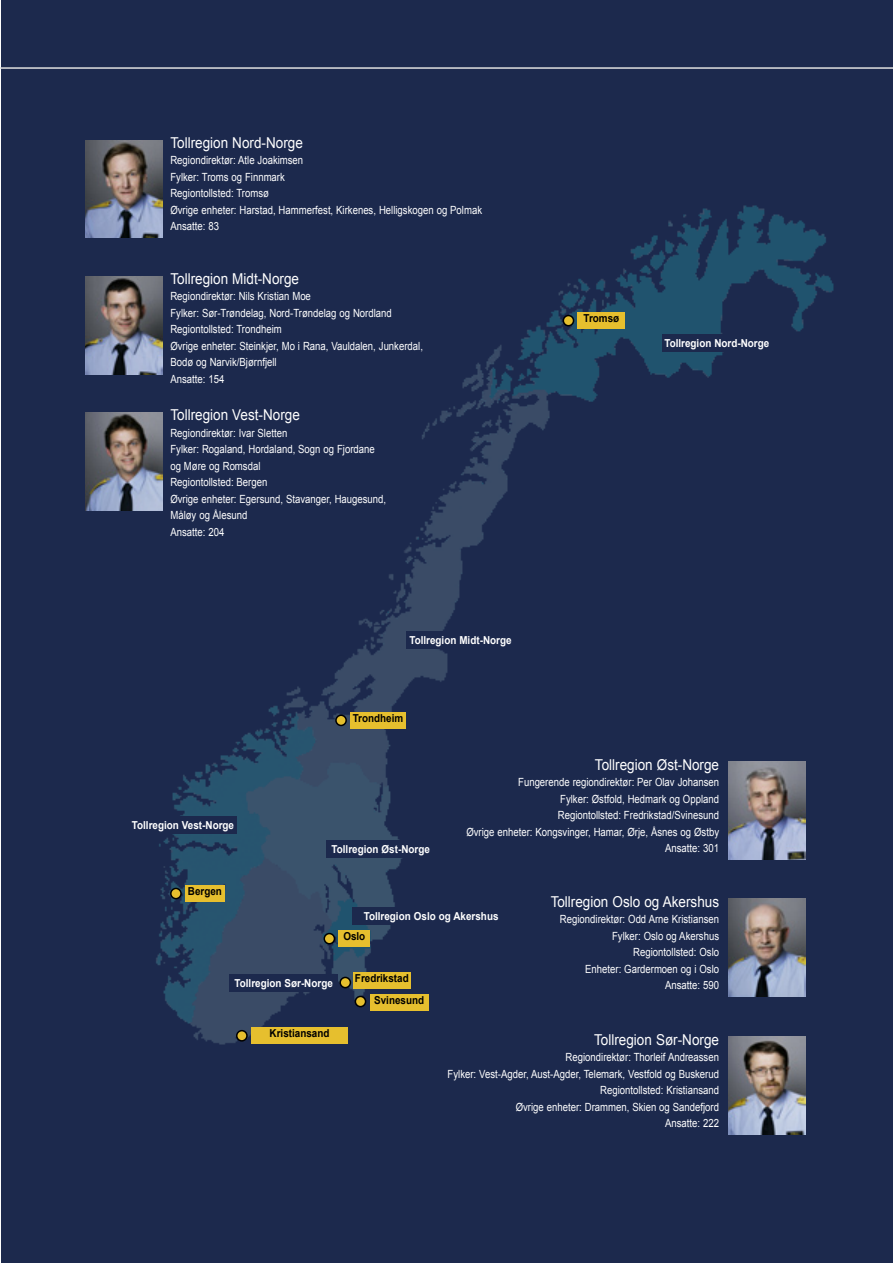
<style>
.page{position:relative;width:893px;height:1263px;background:#fff}
.page>*{position:absolute;margin:0;border:0;box-sizing:border-box;transform-origin:0 0}
.t1{font:15px "Arial";color:#fff;scale:.9 1}
.t2{font:11.25px/16.5px "Arial";color:#fff;scale:.85 1}
.t3{font:700 10.95px "Arial";color:#fff;scale:.9 1}
.t4{font:700 10.95px "Arial";color:#000;scale:.9 1}
</style>
<div class="page">
<div style="left:1px;top:0;width:892px;height:1263px;background:#1c294d"></div>
<img style="left:130px;top:189px;width:704px;height:872px">
<img style="left:85px;top:140px;width:77px;height:98px">
<img style="left:85px;top:276px;width:77px;height:98px">
<img style="left:85px;top:412px;width:77px;height:98px">
<img style="left:728px;top:762px;width:77px;height:97px">
<img style="left:728px;top:899px;width:77px;height:98px">
<img style="left:728px;top:1036px;width:77px;height:98px">
<div style="left:663px;top:334px;width:108px;height:18px;background:#1c294d"></div>
<div style="left:406px;top:631px;width:108px;height:17px;background:#1c294d"></div>
<div style="left:129px;top:815px;width:108px;height:18px;background:#1c294d"></div>
<div style="left:327px;top:840px;width:108px;height:18px;background:#1c294d"></div>
<div style="left:230px;top:974px;width:108px;height:18px;background:#1c294d"></div>
<div style="left:353px;top:907px;width:157px;height:18px;background:#1c294d"></div>
<div style="left:563px;top:315px;width:10px;height:11px;background:#e6bf2e;border-radius:50%"></div>
<div style="left:563px;top:315px;width:11px;height:11px;border:2px solid #000;border-radius:50%"></div>
<div style="left:578px;top:313px;width:47px;height:16px;background:#e6bf2e"></div>
<div style="left:336px;top:715px;width:10px;height:10px;background:#e6bf2e;border-radius:50%"></div>
<div style="left:335px;top:714px;width:12px;height:12px;border:2px solid #000;border-radius:50%"></div>
<div style="left:350px;top:712px;width:56px;height:16px;background:#e6bf2e"></div>
<div style="left:171px;top:888px;width:10px;height:11px;background:#e6bf2e;border-radius:50%"></div>
<div style="left:170px;top:888px;width:12px;height:11px;border:2px solid #000;border-radius:50%"></div>
<div style="left:185px;top:885px;width:40px;height:16px;background:#e6bf2e"></div>
<div style="left:237px;top:1031px;width:10px;height:10px;background:#e6bf2e;border-radius:50%"></div>
<div style="left:236px;top:1030px;width:12px;height:11px;border:2px solid #000;border-radius:50%"></div>
<div style="left:251px;top:1028px;width:97px;height:16px;background:#e6bf2e"></div>
<div style="left:355px;top:996px;width:11px;height:10px;background:#e6bf2e;border-radius:50%"></div>
<div style="left:355px;top:996px;width:11px;height:11px;border:2px solid #000;border-radius:50%"></div>
<div style="left:370px;top:995px;width:58px;height:16px;background:#e6bf2e"></div>
<div style="left:340px;top:977px;width:10px;height:11px;background:#e6bf2e;border-radius:50%"></div>
<div style="left:339px;top:977px;width:12px;height:11px;border:2px solid #000;border-radius:50%"></div>
<div style="left:353px;top:973px;width:58px;height:16px;background:#e6bf2e"></div>
<div style="left:324px;top:933px;width:10px;height:11px;background:#e6bf2e;border-radius:50%"></div>
<div style="left:323px;top:933px;width:12px;height:11px;border:2px solid #000;border-radius:50%"></div>
<div style="left:339px;top:930px;width:31px;height:17px;background:#e6bf2e"></div>
<hr style="left:0;top:67px;width:893px;height:2px;background:#e0e0e0">
<h1 class="t1" style="left:170px;top:134px;width:149px">Tollregion Nord-Norge</h1>
<p class="t2" style="left:170px;top:152px;width:368px">Regiondirektør: Atle Joakimsen<br>Fylker: Troms og Finnmark<br>Regiontollsted: Tromsø<br>Øvrige enheter: Harstad, Hammerfest, Kirkenes, Helligskogen og Polmak Ansatte: 83</p>
<h1 class="t1" style="left:170px;top:270px;width:144px">Tollregion Midt-Norge</h1>
<p class="t2" style="left:170px;top:288px;width:299px">Regiondirektør: Nils Kristian Moe<br>Fylker: Sør-Trøndelag, Nord-Trøndelag og Nordland Regiontollsted: Trondheim<br>Øvrige enheter: Steinkjer, Mo i Rana, Vauldalen, Junkerdal, Bodø og Narvik/Bjørnfjell<br>Ansatte: 154</p>
<h1 class="t1" style="left:170px;top:406px;width:145px">Tollregion Vest-Norge</h1>
<p class="t2" style="left:170px;top:424px;width:255px">Regiondirektør: Ivar Sletten<br>Fylker: Rogaland, Hordaland, Sogn og Fjordane og Møre og Romsdal<br>Regiontollsted: Bergen<br>Øvrige enheter: Egersund, Stavanger, Haugesund,<br>Måløy og Ålesund<br>Ansatte: 204</p>
<p class="t3" style="left:409px;top:633px;width:115px">Tollregion Midt-Norge</p>
<p class="t4" style="left:353px;top:712px;width:58px">Trondheim</p>
<p class="t4" style="left:584px;top:312px;width:41px">Tromsø</p>
<p class="t3" style="left:664px;top:337px;width:118px">Tollregion Nord-Norge</p>
<p class="t3" style="left:132px;top:818px;width:115px">Tollregion Vest-Norge</p>
<p class="t3" style="left:332px;top:843px;width:111px">Tollregion Øst-Norge</p>
<h1 class="t1" style="left:595px;top:756px;width:139px">Tollregion Øst-Norge</h1>
<p class="t2" style="left:466px;top:774px;width:299px;text-align:right">Fungerende regiondirektør: Per Olav Johansen<br>Fylker: Østfold, Hedmark og Oppland<br>Regiontollsted: Fredrikstad/Svinesund<br>Øvrige enheter: Kongsvinger, Hamar, Ørje, Åsnes og Østby Ansatte: 301</p>
<p class="t4" style="left:188px;top:885px;width:39px">Bergen</p>
<p class="t3" style="left:234px;top:977px;width:111px">Tollregion Sør-Norge</p>
<p class="t4" style="left:270px;top:1027px;width:68px">Kristiansand</p>
<p class="t3" style="left:364px;top:910px;width:151px">Tollregion Oslo og Akershus</p>
<p class="t4" style="left:343px;top:930px;width:26px">Oslo</p>
<p class="t4" style="left:355px;top:972px;width:61px">Fredrikstad</p>
<p class="t4" style="left:374px;top:994px;width:57px">Svinesund</p>
<h1 class="t1" style="left:551px;top:893px;width:189px">Tollregion Oslo og Akershus</h1>
<p class="t2" style="left:560px;top:911px;width:189px;text-align:right">Regiondirektør: Odd Arne Kristiansen<br>Fylker: Oslo og Akershus<br>Regiontollsted: Oslo<br>Enheter: Gardermoen og i Oslo<br>Ansatte: 590</p>
<h1 class="t1" style="left:594px;top:1031px;width:140px">Tollregion Sør-Norge</h1>
<p class="t2" style="left:448px;top:1049px;width:321px;text-align:right">Regiondirektør: Thorleif Andreassen<br>Fylker: Vest-Agder, Aust-Agder, Telemark, Vestfold og Buskerud Regiontollsted: Kristiansand<br>Øvrige enheter: Drammen, Skien og Sandefjord<br>Ansatte: 222</p>
</div>
